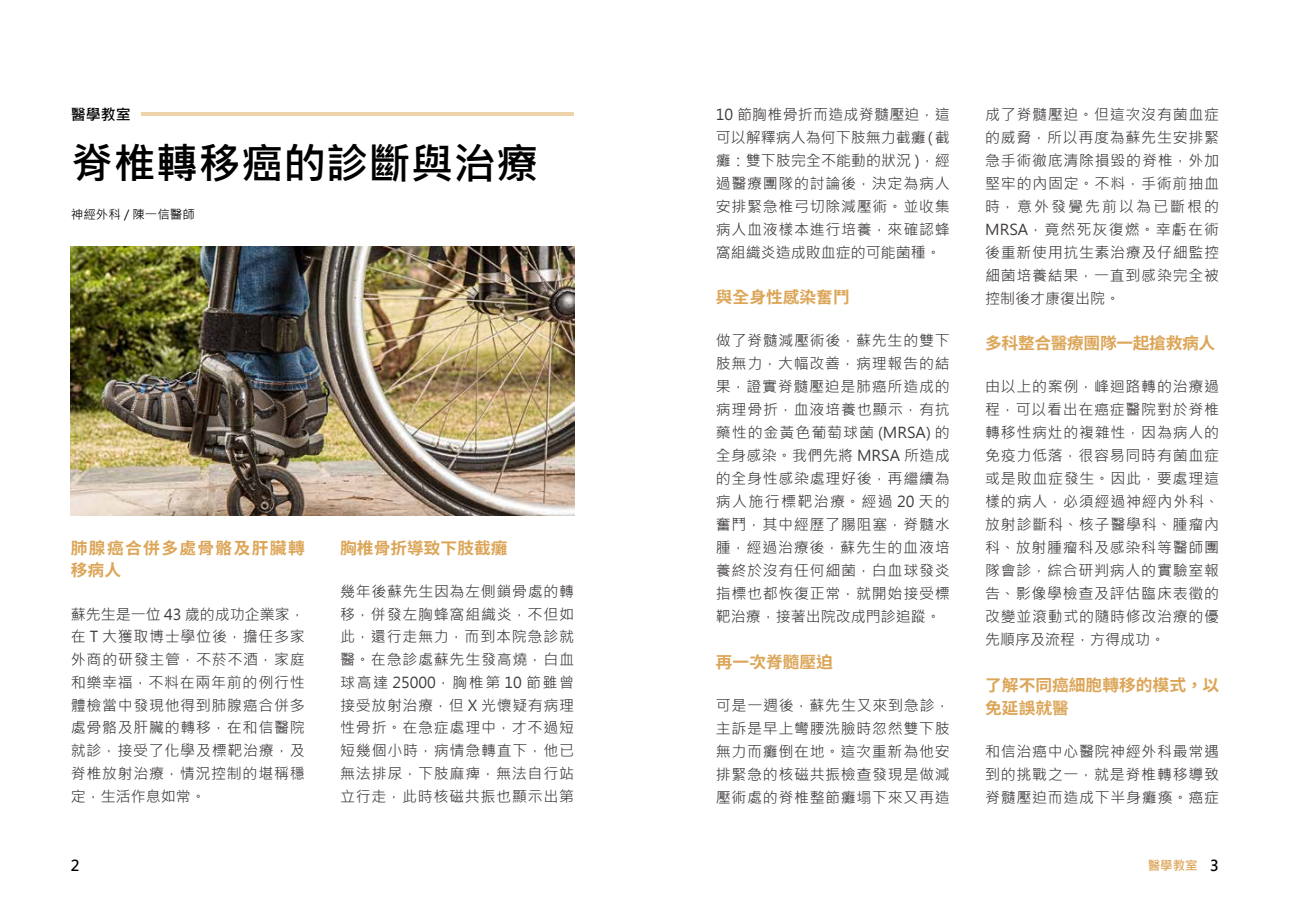
<style>
.page{position:relative;width:1290px;height:911px;background:#fff}
.page>*{position:absolute;margin:0;border:0;box-sizing:border-box;transform-origin:0 0}
.t1{font:700 42.5px "Microsoft Jheng Hei";color:#000}
.t2{font:700 16.25px/23px "Noto Sans CJ Ktc";color:#dca557}
.t3{font:700 16.25px/22.8px "Noto Sans CJ Ktc";letter-spacing:.08em;color:#dca557}
.t4{font:700 16.25px "Noto Sans CJ Ktc";letter-spacing:-.02em;color:#dca557}
.t5{font:15px/23px "Microsoft Jheng Hei";letter-spacing:.045em;color:#3e3a39;text-align:justify}
.t6{font:700 15px "Microsoft Jheng Hei";color:#000}
.t7{font:12.5px "Microsoft Jheng Hei";color:#000}
.t8{font:700 12.5px "Microsoft Jheng Hei";color:#dca557}
.s1{font-size:15px;color:#000}
</style>
<div class="page">
<hr style="left:142px;top:112px;width:432px;height:4px;background:#eed3ab">
<img style="left:71px;top:246px;width:503px;height:270px">
<p class="t6" style="left:71px;top:105px;width:61px">醫學教室</p>
<h1 class="t1" style="left:71px;top:137px;width:469px">脊椎轉移癌的診斷與治療</h1>
<p class="t7" style="left:71px;top:207px;width:125px">神經外科 / 陳一信醫師</p>
<p class="t3" style="left:71px;top:536px;width:235px">肺腺癌合併多處骨骼及肝臟轉移病人</p>
<p class="t5" style="left:71px;top:602px;width:235px">蘇先生是一位 43 歲的成功企業家，在 T 大獲取博士學位後，擔任多家外商的研發主管，不菸不酒，家庭和樂幸福，不料在兩年前的例行性體檢當中發現他得到肺腺癌合併多處骨骼及肝臟的轉移，在和信醫院就診，接受了化學及標靶治療，及脊椎放射治療，情況控制的堪稱穩定，生活作息如常。</p>
<p class="t2" style="left:340px;top:536px;width:169px">胸椎骨折導致下肢截癱</p>
<p class="t5" style="left:340px;top:580px;width:235px">幾年後蘇先生因為左側鎖骨處的轉移，併發左胸蜂窩組織炎，不但如此，還行走無力，而到本院急診就醫。在急診處蘇先生發高燒，白血球高達 25000，胸椎第 10 節雖曾接受放射治療，但 X 光懷疑有病理性骨折。在急症處理中，才不過短短幾個小時，病情急轉直下，他已無法排尿，下肢麻痺，無法自行站立行走，此時核磁共振也顯示出第</p>
<p class="t5" style="left:716px;top:103px;width:235px">10 節胸椎骨折而造成脊髓壓迫，這可以解釋病人為何下肢無力截癱 (截癱：雙下肢完全不能動的狀況 )，經過醫療團隊的討論後，決定為病人安排緊急椎弓切除減壓術。並收集病人血液樣本進行培養，來確認蜂窩組織炎造成敗血症的可能菌種。</p>
<p class="t2" style="left:716px;top:286px;width:135px">與全身性感染奮鬥</p>
<p class="t5" style="left:716px;top:329px;width:235px">做了脊髓減壓術後，蘇先生的雙下肢無力，大幅改善，病理報告的結果，證實脊髓壓迫是肺癌所造成的病理骨折，血液培養也顯示，有抗藥性的金黃色葡萄球菌 (MRSA) 的全身感染。我們先將 MRSA 所造成的全身性感染處理好後，再繼續為病人施行標靶治療。經過 20 天的奮鬥，其中經歷了腸阻塞，脊髓水腫，經過治療後，蘇先生的血液培養終於沒有任何細菌，白血球發炎指標也都恢復正常，就開始接受標靶治療，接著出院改成門診追蹤。</p>
<p class="t2" style="left:716px;top:650px;width:119px">再一次脊髓壓迫</p>
<p class="t5" style="left:716px;top:694px;width:235px">可是一週後，蘇先生又來到急診，主訴是早上彎腰洗臉時忽然雙下肢無力而癱倒在地。這次重新為他安排緊急的核磁共振檢查發現是做減壓術處的脊椎整節癱塌下來又再造</p>
<p class="t5" style="left:985px;top:103px;width:235px">成了脊髓壓迫。但這次沒有菌血症的威脅，所以再度為蘇先生安排緊急手術徹底清除損毀的脊椎，外加堅牢的內固定。不料，手術前抽血時，意外發覺先前以為已斷根的MRSA，竟然死灰復燃。幸虧在術後重新使用抗生素治療及仔細監控細菌培養結果，一直到感染完全被控制後才康復出院。</p>
<p class="t4" style="left:985px;top:334px;width:231px">多科整合醫療團隊一起搶救病人</p>
<p class="t5" style="left:985px;top:375px;width:235px">由以上的案例，峰迴路轉的治療過程，可以看出在癌症醫院對於脊椎轉移性病灶的複雜性，因為病人的免疫力低落，很容易同時有菌血症或是敗血症發生。因此，要處理這樣的病人，必須經過神經內外科、放射診斷科、核子醫學科、腫瘤內科、放射腫瘤科及感染科等醫師團隊會診，綜合研判病人的實驗室報告、影像學檢查及評估臨床表徵的改變並滾動式的隨時修改治療的優先順序及流程，方得成功。</p>
<p class="t2" style="left:985px;top:673px;width:235px">了解不同癌細胞轉移的模式，以免延誤就醫</p>
<p class="t5" style="left:985px;top:740px;width:235px">和信治癌中心醫院神經外科最常遇到的挑戰之一，就是脊椎轉移導致脊髓壓迫而造成下半身癱瘓。癌症</p>
<p class="t6" style="left:71px;top:856px;width:10px">2</p>
<p class="t8" style="left:1147px;top:857px;width:73px">醫學教室 <span class="s1">3</span></p>
</div>
